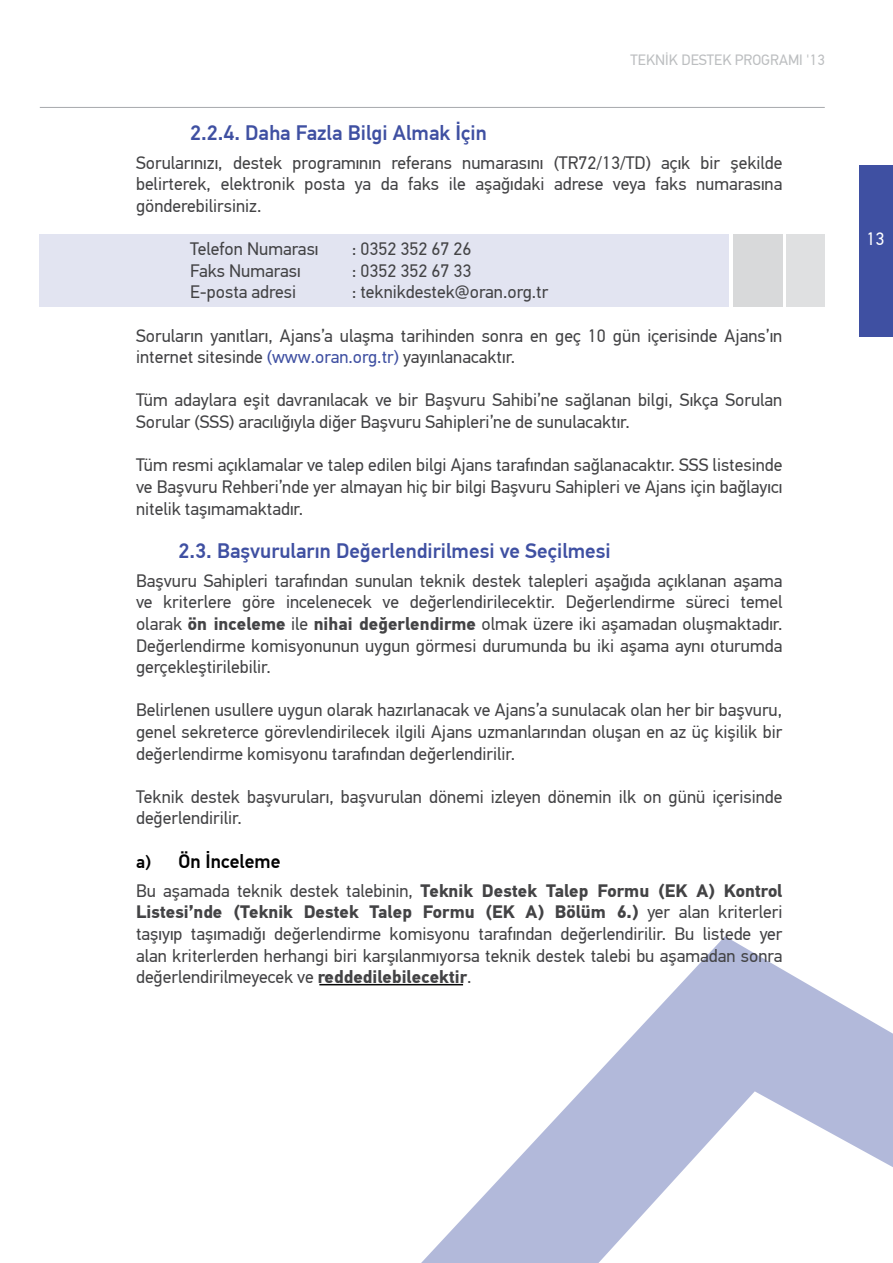
<style>
.page{position:relative;width:893px;height:1263px;background:#fff}
.page>*{position:absolute;margin:0;border:0;box-sizing:border-box;transform-origin:0 0}
.t1{font:500 20.85px "PF Din Text Pro";color:#3f50a2}
.t2{font:500 19.5px "PF Din Text Pro";color:#000}
.t3{font:18px/21.6px "PF Din Text Pro";color:#434345;text-align:justify}
.t4{font:18px "PF Din Text Pro";color:#fff}
.t5{font:15px "PF Din Text Pro";color:#bcbec0}
.s1{color:#3f50a2}
.s2{font-weight:700}
.s3{font-size:18px}
</style>
<div class="page">
<div style="left:859px;top:165px;width:34px;height:171px;background:#3f50a2"></div>
<hr style="left:40px;top:107px;width:785px;height:1px;background:#a7a9ac">
<svg style="left:319px;top:936px;width:574px;height:327px"></svg>
<div style="left:40px;top:235px;width:689px;height:72px;background:#e2e4f1"></div>
<div style="left:786px;top:235px;width:38px;height:72px;background:#dfe0e1"></div>
<div style="left:733px;top:235px;width:50px;height:72px;background:#d8d9da"></div>
<hr style="left:319px;top:984px;width:144px;height:1px;background:#000">
<p class="t5" style="left:631px;top:51px;width:196px">TEKNİK DESTEK PROGRAMI '13</p>
<p class="t1" style="left:190px;top:120px;width:298px">2.2.4. Daha Fazla Bilgi Almak İçin</p>
<p class="t3" style="left:136px;top:152px;width:648px">Sorularınızı, destek programının referans numarasını (TR72/13/TD) açık bir şekilde belirterek, elektronik posta ya da faks ile aşağıdaki adrese veya faks numarasına gönderebilirsiniz.</p>
<p class="t3" style="left:190px;top:238px;width:130px">Telefon Numarası</p>
<p class="t3" style="left:352px;top:238px;width:121px">: 0352 352 67 26</p>
<p class="t3" style="left:190px;top:260px;width:112px">Faks Numarası</p>
<p class="t3" style="left:352px;top:260px;width:121px">: 0352 352 67 33</p>
<p class="t3" style="left:190px;top:282px;width:108px">E-posta adresi</p>
<p class="t3" style="left:352px;top:282px;width:198px">: teknikdestek@oran.org.tr</p>
<p class="t3" style="left:136px;top:325px;width:648px">Soruların yanıtları, Ajans’a ulaşma tarihinden sonra en geç 10 gün içerisinde Ajans’ın internet sitesinde <span class="s1">(www.oran.org.tr)</span> yayınlanacaktır.</p>
<p class="t3" style="left:136px;top:390px;width:648px">Tüm adaylara eşit davranılacak ve bir Başvuru Sahibi’ne sağlanan bilgi, Sıkça Sorulan<br>Sorular (SSS) aracılığıyla diğer Başvuru Sahipleri’ne de sunulacaktır.</p>
<p class="t3" style="left:136px;top:454px;width:648px">Tüm resmi açıklamalar ve talep edilen bilgi Ajans tarafından sağlanacaktır. SSS listesinde ve Başvuru Rehberi’nde yer almayan hiç bir bilgi Başvuru Sahipleri ve Ajans için bağlayıcı nitelik taşımamaktadır.</p>
<p class="t1" style="left:179px;top:538px;width:434px">2.3. Başvuruların Değerlendirilmesi ve Seçilmesi</p>
<p class="t3" style="left:136px;top:570px;width:648px">Başvuru Sahipleri tarafından sunulan teknik destek talepleri aşağıda açıklanan aşama ve kriterlere göre incelenecek ve değerlendirilecektir. Değerlendirme süreci temel olarak <span class="s2">ön inceleme</span> ile <span class="s2">nihai değerlendirme</span> olmak üzere iki aşamadan oluşmaktadır.<br>Değerlendirme komisyonunun uygun görmesi durumunda bu iki aşama aynı oturumda gerçekleştirilebilir.</p>
<p class="t3" style="left:136px;top:699px;width:648px">Belirlenen usullere uygun olarak hazırlanacak ve Ajans’a sunulacak olan her bir başvuru, genel sekreterce görevlendirilecek ilgili Ajans uzmanlarından oluşan en az üç kişilik bir değerlendirme komisyonu tarafından değerlendirilir.</p>
<p class="t3" style="left:136px;top:786px;width:648px">Teknik destek başvuruları, başvurulan dönemi izleyen dönemin ilk on günü içerisinde değerlendirilir.</p>
<p class="t2" style="left:136px;top:849px;width:146px"><span class="s3">a)</span> Ön İnceleme</p>
<p class="t3" style="left:136px;top:880px;width:648px">Bu aşamada teknik destek talebinin, <span class="s2">Teknik Destek Talep Formu (EK A) Kontrol Listesi’nde (Teknik Destek Talep Formu (EK A) Bölüm 6.)</span> yer alan kriterleri taşıyıp taşımadığı değerlendirme komisyonu tarafından değerlendirilir. Bu listede yer alan kriterlerden herhangi biri karşılanmıyorsa teknik destek talebi bu aşamadan sonra değerlendirilmeyecek ve <span class="s2">reddedilebilecektir</span>.</p>
<p class="t4" style="left:866px;top:228px;width:19px">13</p>
</div>
